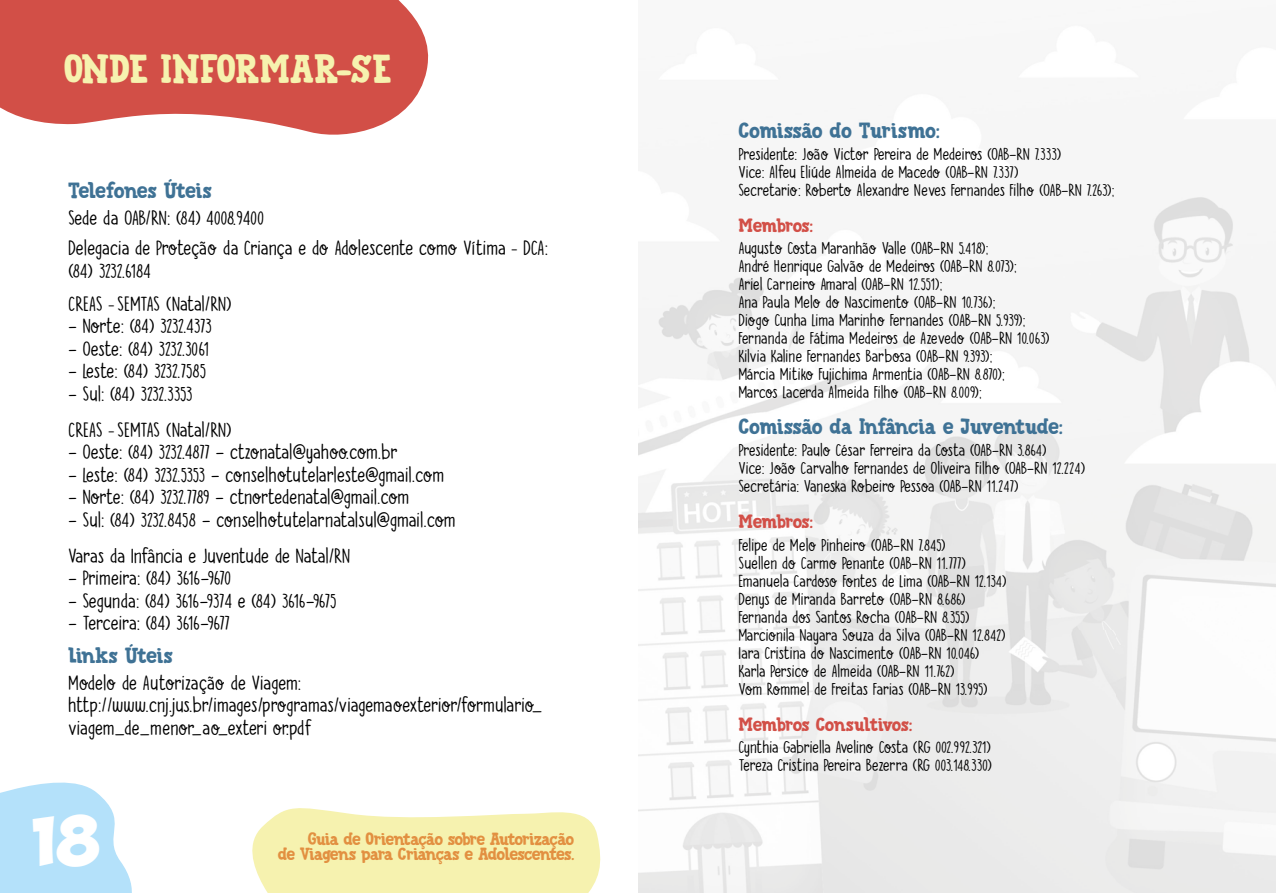
<style>
.page{position:relative;width:1276px;height:893px;background:#fff}
.page>*{position:absolute;margin:0;border:0;box-sizing:border-box;transform-origin:0 0}
.t1{font:49.5px "Obelix Pro";color:#fff}
.t2{font:41.1px "DK Trained Monkey";color:#f6f2af}
.t3{font:22.5px "DK Trained Monkey";letter-spacing:-.03em;color:#3f7295}
.t4{font:19.5px "DK Trained Monkey";letter-spacing:-.035em;color:#d24f47}
.t5{font:18px/36px "DK The Cats Whiskers";letter-spacing:-.03em;color:#000}
.t6{font:18px/15px "DK Trained Monkey";letter-spacing:-.05em;color:#e29041;text-align:right}
.t7{font:18px "DK The Cats Whiskers";letter-spacing:-.05em;color:#000}
.t8{font:15px/18px "DK The Cats Whiskers";letter-spacing:-.03em;color:#000}
.s1{font-family:"Dense";font-size:21px}
.s2{font-family:"Dense"}
.s3{font-family:"Dense";font-size:16.5px}
</style>
<div class="page">
<svg style="left:252px;top:808px;width:349px;height:85px;background:#f6f3b7"></svg>
<svg style="left:0;top:782px;width:132px;height:111px;background:#bfe5fa"></svg>
<svg style="left:0;top:0;width:429px;height:135px;background:#d7645d"></svg>
<img style="left:638px;top:197px;width:638px;height:696px">
<h2 class="t2" style="left:64px;top:45px;width:329px">ONDE INFORMAR-SE</h2>
<h3 class="t3" style="left:68px;top:178px;width:146px">Telefones Úteis</h3>
<p class="t5" style="left:68px;top:203px;width:481px;line-height:30px">Sede da OAB/RN: (8<span class="s1">4</span>) <span class="s1">4</span>008.9<span class="s1">4</span>00<br>Delegacia de Proteção da Criança e do Adolescente como Vítima <span class="s2">–</span> DCA:</p>
<p class="t5" style="left:68px;top:254px;width:165px;line-height:33px">(8<span class="s1">4</span>) 3232.618<span class="s1">4<br></span>CREAS <span class="s2">–</span> SEMTAS (Natal/RN)</p>
<p class="t7" style="left:68px;top:315px;width:145px">- Norte: (8<span class="s1">4</span>) 3232.<span class="s1">4</span>373</p>
<p class="t5" style="left:68px;top:331px;width:142px">- Oeste: (8<span class="s1">4</span>) 3232.3061</p>
<p class="t5" style="left:68px;top:353px;width:140px">- Leste: (8<span class="s1">4</span>) 3232.7585</p>
<p class="t5" style="left:68px;top:376px;width:165px">- Sul: (8<span class="s1">4</span>) 3232.3353<br>CREAS <span class="s2">–</span> SEMTAS (Natal/RN)</p>
<p class="t5" style="left:68px;top:434px;width:331px">- Oeste: (8<span class="s1">4</span>) 3232.<span class="s1">4</span>877 - ctzonatal@yahoo.com.br</p>
<p class="t5" style="left:68px;top:457px;width:377px">- Leste: (8<span class="s1">4</span>) 3232.5353 - conselhotutelarleste@gmail.com</p>
<p class="t7" style="left:68px;top:486px;width:343px">- Norte: (8<span class="s1">4</span>) 3232.7789 - ctnortedenatal@gmail.com</p>
<p class="t5" style="left:68px;top:502px;width:389px">- Sul: (8<span class="s1">4</span>) 3232.8<span class="s1">4</span>58 - conselhotutelarnatalsul@gmail.com<br>Varas da Infância e Juventude de Natal/RN</p>
<p class="t5" style="left:68px;top:560px;width:165px">- Primeira: (8<span class="s1">4</span>) 3616-9670</p>
<p class="t5" style="left:68px;top:583px;width:270px">- Segunda: (8<span class="s1">4</span>) 3616-937<span class="s1">4</span> e (8<span class="s1">4</span>) 3616-9675</p>
<p class="t5" style="left:68px;top:605px;width:163px">- Terceira: (8<span class="s1">4</span>) 3616-9677</p>
<h3 class="t3" style="left:68px;top:642px;width:107px">Links Úteis</h3>
<p class="t5" style="left:68px;top:672px;width:476px;line-height:22.5px">Modelo de Autorização de Viagem: http://www.cnj.jus.br/images/programas/viagemaoexterior/formulario_ viagem_de_menor_ao_exteri or.pdf</p>
<h1 class="t1" style="left:30px;top:820px;width:71px">18</h1>
<p class="t6" style="left:278px;top:832px;width:298px">Guia de Orientação sobre Autorização<br>de Viagens para Crianças e Adolescentes.</p>
<h3 class="t3" style="left:738px;top:117px;width:202px">Comissão do Turismo:</h3>
<p class="t8" style="left:738px;top:145px;width:378px">Presidente: João Victor Pereira de Medeiros (OAB-RN 7.333)<br>Vice: Alfeu Eliúde Almeida de Macedo (OAB-RN 7.337)<br>Secretario: Roberto Alexandre Neves Fernandes Filho (OAB-RN 7.263);</p>
<h3 class="t4" style="left:738px;top:214px;width:76px">Membros:</h3>
<p class="t8" style="left:738px;top:240px;width:313px">Augusto Costa Maranhão Valle (OAB-RN 5.<span class="s3">4</span>18);<br>André Henrique Galvão de Medeiros (OAB-RN 8.073);<br>Ariel Carneiro Amaral (OAB-RN 12.551);<br>Ana Paula Melo do Nascimento (OAB-RN 10.736);<br>Diogo Cunha Lima Marinho Fernandes (OAB-RN 5.939); Fernanda de Fátima Medeiros de Azevedo (OAB-RN 10.063)<br>Kilvia Kaline Fernandes Barbosa (OAB-RN 9.393);<br>Márcia Mitiko Fujichima Armentia (OAB-RN 8.870);<br>Marcos Lacerda Almeida Filho (OAB-RN 8.009);</p>
<h3 class="t3" style="left:738px;top:413px;width:325px">Comissão da Infância e Juventude:</h3>
<p class="t8" style="left:738px;top:442px;width:348px">Presidente: Paulo César Ferreira da Costa (OAB-RN 3.86<span class="s3">4</span>)<br>Vice: João Carvalho Fernandes de Oliveira Filho (OAB-RN 12.22<span class="s3">4</span>)<br>Secretária: Vaneska Robeiro Pessoa (OAB-RN 11.2<span class="s3">4</span>7)</p>
<h3 class="t4" style="left:738px;top:510px;width:76px">Membros:</h3>
<p class="t8" style="left:738px;top:536px;width:270px">Felipe de Melo Pinheiro (OAB-RN 7.8<span class="s3">4</span>5)<br>Suellen do Carmo Penante (OAB-RN 11.777)<br>Emanuela Cardoso Fontes de Lima (OAB-RN 12.13<span class="s3">4</span>)<br>Denys de Miranda Barreto (OAB-RN 8.686)<br>Fernanda dos Santos Rocha (OAB-RN 8.355)<br>Marcionila Nayara Souza da Silva (OAB-RN 12.8<span class="s3">4</span>2)<br>Iara Cristina do Nascimento (OAB-RN 10.0<span class="s3">4</span>6)<br>Karla Persico de Almeida (OAB-RN 11.762)<br>Vom Rommel de Freitas Farias (OAB-RN 13.995)</p>
<h3 class="t4" style="left:738px;top:713px;width:175px">Membros Consultivos:</h3>
<p class="t8" style="left:738px;top:738px;width:255px">Cynthia Gabriella Avelino Costa (RG 002.992.321)<br>Tereza Cristina Pereira Bezerra (RG 003.1<span class="s3">4</span>8.330)</p>
</div>
